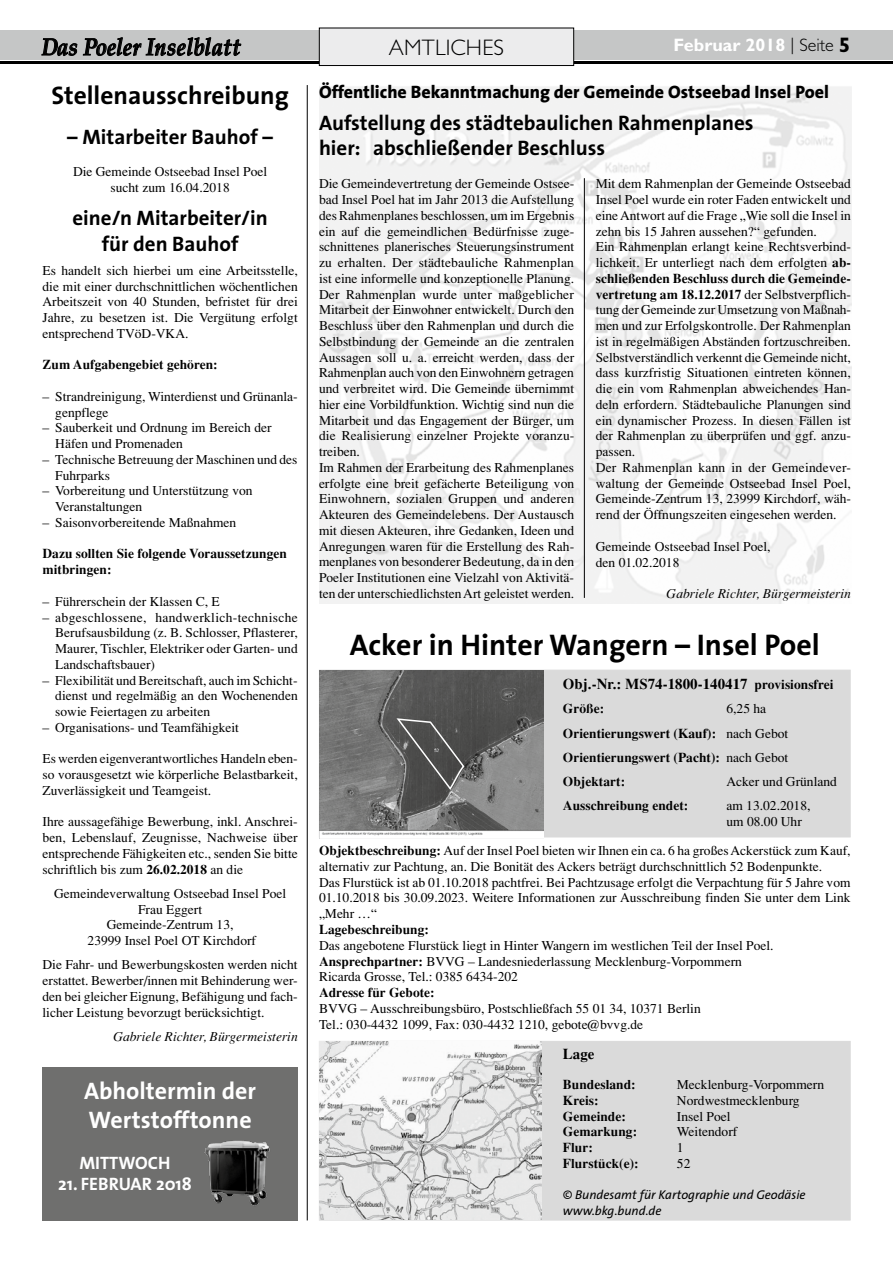
<style>
.page{position:relative;width:893px;height:1263px;background:#fff}
.page>*{position:absolute;margin:0;border:0;box-sizing:border-box;transform-origin:0 0}
.t1{font:700 30px "The Sans";color:#000}
.t2{font:700 25.5px "The Sans";color:#000}
.t3{font:italic 700 24.15px "Palatino";letter-spacing:.005em;color:#000;scale:.87 1}
.t4{font:700 24px/28.8px "The Sans";color:#fff}
.t5{font:300 22.5px "Gill Sans";letter-spacing:.01em;color:#000}
.t6{font:700 21px/25.2px "The Sans";color:#000}
.t7{font:800 18px "The Sans";color:#000}
.t8{font:700 18px "The Sans";color:#fff}
.t9{font:700 18px "Gill Sans";color:#fff}
.t10{font:700 15px "Times";color:#000}
.t11{font:13.5px/15.8px "Times";color:#000}
.t12{font:700 13.5px/24.3px "Times";color:#000}
.t13{font:italic 13.5px "Times";color:#000}
.t14{font:italic 12.75px/15.8px "The Sans";color:#000}
.s1{font-weight:300;color:#000}
.s2{font-size:21px;color:#000}
.s3{font-weight:700}
.s4{font-size:13.5px}
.s5{font-weight:400}
</style>
<div class="page">
<div style="left:0;top:30px;width:893px;height:30px;background:#c5c6c6"></div>
<svg style="left:42px;top:38px;width:35px;height:18px"></svg>
<svg style="left:83px;top:37px;width:158px;height:20px"></svg>
<hr style="left:0;top:61px;width:893px;height:3px;background:#000">
<div style="left:319px;top:28px;width:255px;height:38px;background:#ececed"></div>
<div style="left:319px;top:28px;width:255px;height:38px;border:1px solid #000"></div>
<img style="left:319px;top:87px;width:532px;height:516px">
<div style="left:43px;top:1067px;width:255px;height:153px;background:#6f6f6e"></div>
<img style="left:204px;top:1140px;width:66px;height:66px">
<hr style="left:584px;top:178px;width:1px;height:420px;background:#000">
<div style="left:319px;top:670px;width:531px;height:167px;background:#dadada"></div>
<div style="left:319px;top:1041px;width:531px;height:179px;background:#dadada;border:1px solid #dadada"></div>
<img style="left:319px;top:1042px;width:222px;height:178px">
<hr style="left:307px;top:85px;width:1px;height:1135px;background:#000">
<img style="left:319px;top:670px;width:224px;height:168px">
<svg style="left:395px;top:717px;width:71px;height:76px;background:#5d5c5c"></svg>
<h3 class="t3" style="left:42px;top:28px;width:230px">Das Poeler Inselblatt</h3>
<h3 class="t5" style="left:389px;top:35px;width:115px">AMTLICHES</h3>
<h3 class="t9" style="left:674px;top:34px;width:178px">Februar 2018 <span class="s1">| SEITE</span> <span class="s2">5</span></h3>
<h2 class="t2" style="left:51px;top:74px;width:239px">Stellenausschreibung</h2>
<h3 class="t6" style="left:67px;top:124px;width:207px">– Mitarbeiter Bauhof –</h3>
<p class="t11" style="left:73px;top:164px;width:196px;text-align:center">Die Gemeinde Ostseebad Insel Poel sucht zum 16.04.2018</p>
<h3 class="t6" style="left:73px;top:205px;width:197px;text-align:center">eine/n Mitarbeiter/in für den Bauhof</h3>
<p class="t11" style="left:43px;top:262px;width:257px;text-align:justify">Es handelt sich hierbei um eine Arbeitsstelle, die mit einer durchschnittlichen wöchentlichen Arbeitszeit von 40 Stunden, befristet für drei Jahre, zu besetzen ist. Die Vergütung erfolgt entsprechend TVöD-VKA.</p>
<p class="t12" style="left:43px;top:352px;width:177px">Zum Aufgabengebiet gehören:</p>
<p class="t11" style="left:55px;top:388px;width:244px;text-indent:-13px">– Strandreinigung, Winterdienst und Grünanla&shy;genpflege</p>
<p class="t11" style="left:55px;top:420px;width:218px;text-indent:-13px">– Sauberkeit und Ordnung im Bereich der<br>Häfen und Promenaden</p>
<p class="t11" style="left:55px;top:451px;width:244px;text-indent:-13px">– Technische Betreuung der Maschinen und des<br>Fuhrparks</p>
<p class="t11" style="left:55px;top:483px;width:199px;text-indent:-13px">– Vorbereitung und Unterstützung von<br>Veranstaltungen</p>
<p class="t11" style="left:43px;top:515px;width:195px">– Saisonvorbereitende Maßnahmen</p>
<p class="t12" style="left:43px;top:546px;width:246px;line-height:15.8px">Dazu sollten Sie folgende Voraussetzungen mitbringen:</p>
<p class="t11" style="left:43px;top:593px;width:179px">– Führerschein der Klassen C, E</p>
<p class="t11" style="left:55px;top:609px;width:244px;text-align:justify;text-indent:-13px">– abgeschlossene, handwerklich-technische Berufsausbildung (z. B. Schlosser, Pflasterer, Maurer, Tischler, Elektriker oder Garten- und Landschaftsbauer)</p>
<p class="t11" style="left:55px;top:672px;width:244px;text-align:justify;text-indent:-13px">– Flexibilität und Bereitschaft, auch im Schicht&shy;dienst und regelmäßig an den Wochenenden sowie Feiertagen zu arbeiten</p>
<p class="t11" style="left:43px;top:719px;width:198px">– Organisations- und Teamfähigkeit</p>
<p class="t11" style="left:43px;top:751px;width:257px;text-align:justify">Es werden eigenverantwortliches Handeln eben&shy;so vorausgesetzt wie körperliche Belastbarkeit, Zuverlässigkeit und Teamgeist.</p>
<p class="t11" style="left:43px;top:814px;width:257px;text-align:justify">Ihre aussagefähige Bewerbung, inkl. Anschrei&shy;ben, Lebenslauf, Zeugnisse, Nachweise über entsprechende Fähigkeiten etc., senden Sie bitte schriftlich bis zum <span class="s3">26.02.2018</span> an die</p>
<p class="t11" style="left:54px;top:885px;width:234px;text-align:center">Gemeindeverwaltung Ostseebad Insel Poel<br>Frau Eggert<br>Gemeinde-Zentrum 13,<br>23999 Insel Poel OT Kirchdorf</p>
<p class="t11" style="left:43px;top:957px;width:257px;text-align:justify">Die Fahr- und Bewerbungskosten werden nicht erstattet. Bewerber/innen mit Behinderung wer&shy;den bei gleicher Eignung, Befähigung und fach&shy;licher Leistung bevorzugt berücksichtigt.</p>
<p class="t13" style="left:113px;top:1028px;width:186px">Gabriele Richter, Bürgermeisterin</p>
<h3 class="t4" style="left:84px;top:1076px;width:174px">Abholtermin der<br>Wertstofftonne</h3>
<h3 class="t8" style="left:79px;top:1148px;width:34px">Mittw</h3>
<h3 class="t8" style="left:135px;top:1148px;width:37px">och</h3>
<h3 class="t8" style="left:58px;top:1169px;width:135px">21. Feb ruar 2018</h3>
<h3 class="t7" style="left:319px;top:77px;width:512px">Öffentliche Bekanntmachung der Gemeinde Ostseebad Insel Poel</h3>
<h3 class="t6" style="left:319px;top:109px;width:436px">Aufstellung des städtebaulichen Rahmenplanes hier: abschließender Beschluss</h3>
<p class="t11" style="left:319px;top:176px;width:257px">Die Gemeindevertretung der Gemeinde Ostsee&shy;bad Insel Poel hat im Jahr 2013 die Aufstellung des Rahmenplanes beschlossen, um im Ergebnis ein auf die gemeindlichen Bedürfnisse zuge&shy;schnittenes planerisches Steuerungsinstrument zu erhalten. Der städtebauliche Rahmenplan ist eine informelle und konzeptionelle Planung.<br>Der Rahmenplan wurde unter maßgeblicher Mitarbeit der Einwohner entwickelt. Durch den Beschluss über den Rahmenplan und durch die Selbstbindung der Gemeinde an die zentralen Aussagen soll u. a. erreicht werden, dass der Rahmenplan auch von den Einwohnern getragen und verbreitet wird. Die Gemeinde übernimmt hier eine Vorbildfunktion. Wichtig sind nun die Mitarbeit und das Engagement der Bürger, um die Realisierung einzelner Projekte voranzu&shy;treiben.<br>Im Rahmen der Erarbeitung des Rahmenplanes erfolgte eine breit gefächerte Beteiligung von Einwohnern, sozialen Gruppen und anderen Akteuren des Gemeindelebens. Der Austausch mit diesen Akteuren, ihre Gedanken, Ideen und Anregungen waren für die Erstellung des Rah&shy;menplanes von besonderer Bedeutung, da in den Poeler Institutionen eine Vielzahl von Aktivitä&shy;ten der unterschiedlichsten Art geleistet werden.</p>
<p class="t11" style="left:596px;top:176px;width:257px">Mit dem Rahmenplan der Gemeinde Ostseebad Insel Poel wurde ein roter Faden entwickelt und eine Antwort auf die Frage „Wie soll die Insel in zehn bis 15 Jahren aussehen?“ gefunden.<br>Ein Rahmenplan erlangt keine Rechtsverbind&shy;lichkeit. Er unterliegt nach dem erfolgten <span class="s3">ab&shy;schließenden Beschluss durch die Gemeinde&shy;vertretung am 18.12.2017</span> der Selbstverpflich&shy;tung der Gemeinde zur Umsetzung von Maßnah&shy;men und zur Erfolgskontrolle. Der Rahmenplan ist in regelmäßigen Abständen fortzuschreiben.<br>Selbstverständlich verkennt die Gemeinde nicht, dass kurzfristig Situationen eintreten können, die ein vom Rahmenplan abweichendes Han&shy;deln erfordern. Städtebauliche Planungen sind ein dynamischer Prozess. In diesen Fällen ist der Rahmenplan zu überprüfen und ggf. anzu&shy;passen.<br>Der Rahmenplan kann in der Gemeindever&shy;waltung der Gemeinde Ostseebad Insel Poel, Gemeinde-Zentrum 13, 23999 Kirchdorf, wäh&shy;rend der Öffnungszeiten eingesehen werden.</p>
<p class="t11" style="left:596px;top:538px;width:176px">Gemeinde Ostseebad Insel Poel, den 01.02.2018</p>
<p class="t13" style="left:667px;top:585px;width:186px">Gabriele Richter, Bürgermeisterin</p>
<h1 class="t1" style="left:350px;top:619px;width:472px">Acker in Hinter Wangern – Insel Poel</h1>
<p class="t10" style="left:563px;top:674px;width:272px">Obj.-Nr.: MS74-1800-140417 <span class="s4">provisionsfrei</span></p>
<p class="t12" style="left:563px;top:696px;width:43px">Größe:</p>
<p class="t12" style="left:563px;top:696px;width:227px;text-indent:163px"><span class="s5">6,25 ha<br></span>Orientierungswert (Kauf): <span class="s5">nach Gebot<br></span>Orientierungswert (Pacht): <span class="s5">nach Gebot<br></span>Objektart:</p>
<p class="t11" style="left:726px;top:774px;width:112px">Acker und Grünland</p>
<p class="t12" style="left:563px;top:793px;width:127px">Ausschreibung endet:</p>
<p class="t11" style="left:726px;top:798px;width:85px">am 13.02.2018, um 08.00 Uhr</p>
<p class="t11" style="left:319px;top:843px;width:533px"><span class="s3">Objektbeschreibung:</span> Auf der Insel Poel bieten wir Ihnen ein ca. 6 ha großes Ackerstück zum Kauf, alternativ zur Pachtung, an. Die Bonität des Ackers beträgt durchschnittlich 52 Bodenpunkte.<br>Das Flurstück ist ab 01.10.2018 pachtfrei. Bei Pachtzusage erfolgt die Verpachtung für 5 Jahre vom 01.10.2018 bis 30.09.2023. Weitere Informationen zur Ausschreibung finden Sie unter dem Link „Mehr …“</p>
<p class="t12" style="left:319px;top:917px;width:112px">Lagebeschreibung:</p>
<p class="t11" style="left:319px;top:937px;width:456px">Das angebotene Flurstück liegt in Hinter Wangern im westlichen Teil der Insel Poel.<br><span class="s3">Ansprechpartner:</span> BVVG – Landesniederlassung Mecklenburg-Vorpommern<br>Ricarda Grosse, Tel.: 0385 6434-202</p>
<p class="t12" style="left:319px;top:980px;width:117px">Adresse für Gebote:</p>
<p class="t11" style="left:319px;top:1000px;width:383px">BVVG – Ausschreibungsbüro, Postschließfach 55 01 34, 10371 Berlin<br>Tel.: 030-4432 1099, Fax: 030-4432 1210, gebote@bvvg.de</p>
<p class="t10" style="left:563px;top:1045px;width:33px">Lage</p>
<p class="t12" style="left:563px;top:1072px;width:74px">Bundesland:</p>
<p class="t11" style="left:677px;top:1077px;width:149px">Mecklenburg-Vorpommern</p>
<p class="t12" style="left:563px;top:1088px;width:37px">Kreis:</p>
<p class="t11" style="left:677px;top:1092px;width:124px">Nordwestmecklenburg</p>
<p class="t12" style="left:563px;top:1104px;width:64px">Gemeinde:</p>
<p class="t11" style="left:677px;top:1108px;width:55px">Insel Poel</p>
<p class="t12" style="left:563px;top:1119px;width:76px">Gemarkung:</p>
<p class="t11" style="left:677px;top:1124px;width:62px">Weitendorf</p>
<p class="t12" style="left:563px;top:1135px;width:31px">Flur:</p>
<p class="t11" style="left:677px;top:1140px;width:8px">1</p>
<p class="t12" style="left:563px;top:1151px;width:77px">Flurstück(e):</p>
<p class="t11" style="left:677px;top:1155px;width:15px">52</p>
<p class="t14" style="left:563px;top:1187px;width:244px">© Bundesamt für Kartographie und Geodäsie www.bkg.bund.de</p>
</div>
